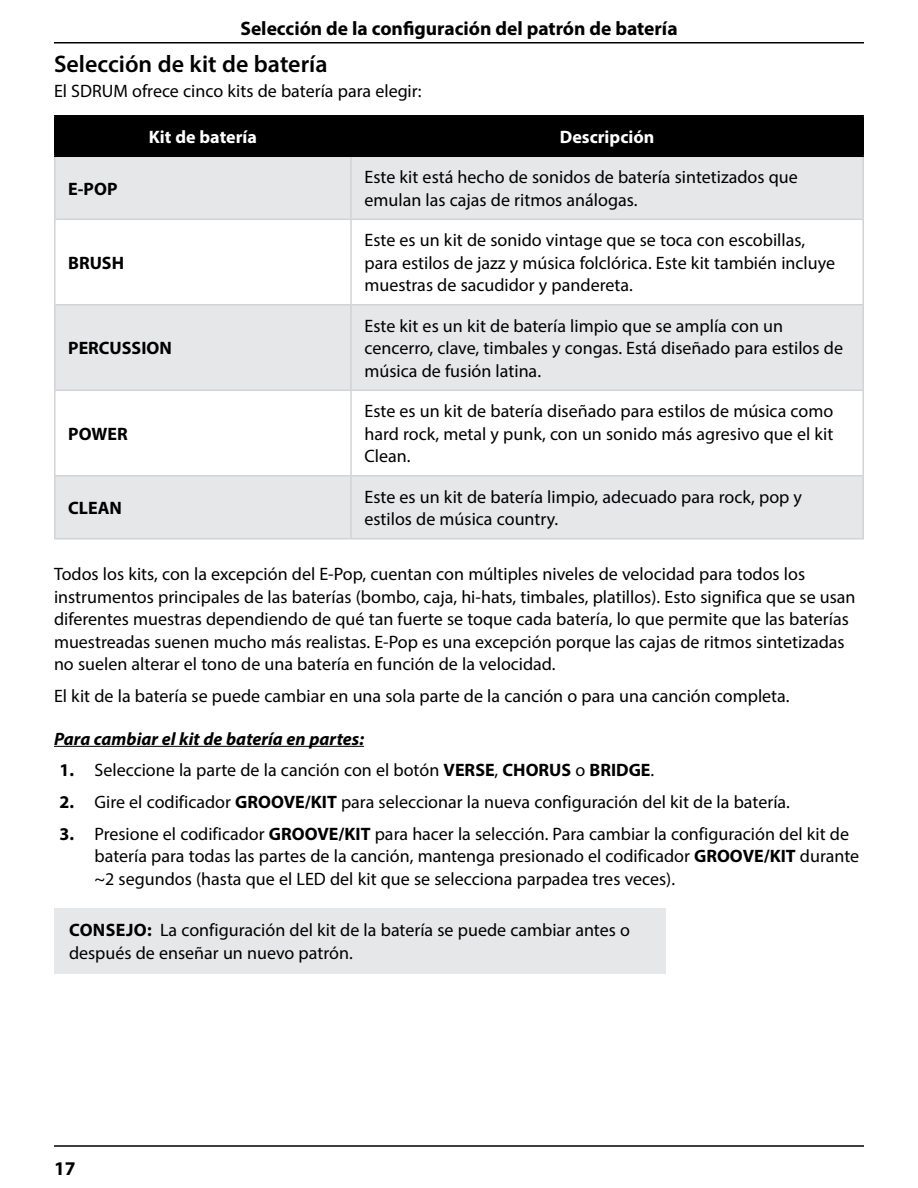
<style>
.page{position:relative;width:918px;height:1188px;background:#fff}
.page>*{position:absolute;margin:0;border:0;box-sizing:border-box;transform-origin:0 0}
.H2-Heading_2{font:600 24px "Myriad Pro";color:#000}
.t1{font:700 19.5px "Myriad Pro";color:#000}
.BT-Body_Text{font:18px/22.5px "Myriad Pro";color:#000}
.IH-Instructional_Header{font:italic 700 18px "Myriad Pro";color:#000}
.BT-Body_Text-2{font:700 18px "Myriad Pro";color:#000}
.t2{font:700 18px "Myriad Pro";color:#fff}
.s1{font-weight:700}
</style>
<div class="page">
<hr style="left:54px;top:1145px;width:810px;height:2px;background:#000">
<hr style="left:54px;top:42px;width:810px;height:2px;background:#000">
<hr style="left:54px;top:746px;width:310px;height:1px;background:#000">
<div style="left:56px;top:117px;width:806px;height:39px;background:#000"></div>
<svg style="left:56px;top:157px;width:806px;height:381px;fill:#e6e7e8"></svg>
<hr style="left:54px;top:156px;width:297px;height:1px;background:#000">
<hr style="left:351px;top:156px;width:513px;height:1px;background:#000">
<hr style="left:350px;top:157px;width:2px;height:62px;background:#d1d3d4">
<hr style="left:862px;top:157px;width:2px;height:62px;background:#d1d3d4">
<hr style="left:350px;top:117px;width:2px;height:39px;background:#000">
<hr style="left:862px;top:117px;width:2px;height:39px;background:#000">
<hr style="left:54px;top:219px;width:297px;height:1px;background:#d1d3d4">
<hr style="left:351px;top:219px;width:513px;height:1px;background:#d1d3d4">
<hr style="left:350px;top:220px;width:2px;height:84px;background:#d1d3d4">
<hr style="left:862px;top:220px;width:2px;height:84px;background:#d1d3d4">
<hr style="left:54px;top:115px;width:297px;height:2px;background:#000">
<hr style="left:54px;top:117px;width:2px;height:39px;background:#000">
<hr style="left:351px;top:115px;width:513px;height:2px;background:#000">
<hr style="left:54px;top:304px;width:297px;height:2px;background:#d1d3d4">
<hr style="left:351px;top:304px;width:513px;height:2px;background:#d1d3d4">
<hr style="left:350px;top:306px;width:2px;height:84px;background:#d1d3d4">
<hr style="left:862px;top:306px;width:2px;height:84px;background:#d1d3d4">
<hr style="left:350px;top:391px;width:2px;height:84px;background:#d1d3d4">
<hr style="left:862px;top:391px;width:2px;height:84px;background:#d1d3d4">
<hr style="left:350px;top:477px;width:2px;height:61px;background:#d1d3d4">
<hr style="left:862px;top:477px;width:2px;height:61px;background:#d1d3d4">
<hr style="left:54px;top:157px;width:2px;height:62px;background:#d1d3d4">
<hr style="left:54px;top:220px;width:2px;height:84px;background:#d1d3d4">
<hr style="left:54px;top:306px;width:2px;height:84px;background:#d1d3d4">
<hr style="left:54px;top:390px;width:297px;height:1px;background:#d1d3d4">
<hr style="left:54px;top:391px;width:2px;height:84px;background:#d1d3d4">
<hr style="left:351px;top:390px;width:513px;height:1px;background:#d1d3d4">
<hr style="left:54px;top:475px;width:297px;height:2px;background:#d1d3d4">
<hr style="left:54px;top:477px;width:2px;height:61px;background:#d1d3d4">
<hr style="left:351px;top:475px;width:513px;height:2px;background:#d1d3d4">
<hr style="left:54px;top:538px;width:297px;height:2px;background:#d1d3d4">
<hr style="left:351px;top:538px;width:513px;height:2px;background:#d1d3d4">
<div style="left:55px;top:909px;width:610px;height:64px;background:#e6e7e8"></div>
<div style="left:54px;top:908px;width:612px;height:66px;border:2px solid #e6e7e8"></div>
<p class="t1" style="left:240px;top:15px;width:439px">Selección de la configuración del patrón de batería</p>
<p class="H2-Heading_2" style="left:54px;top:49px;width:275px">Selección de kit de batería</p>
<p class="BT-Body_Text" style="left:54px;top:79px;width:369px">El SDRUM ofrece cinco kits de batería para elegir:</p>
<p class="t2" style="left:149px;top:125px;width:110px">Kit de batería</p>
<p class="t2" style="left:560px;top:125px;width:96px">Descripción</p>
<p class="BT-Body_Text-2" style="left:68px;top:177px;width:51px">E-POP</p>
<p class="BT-Body_Text" style="left:364px;top:166px;width:435px">Este kit está hecho de sonidos de batería sintetizados que emulan las cajas de ritmos análogas.</p>
<p class="BT-Body_Text-2" style="left:68px;top:251px;width:57px">BRUSH</p>
<p class="BT-Body_Text-2" style="left:68px;top:336px;width:105px">PERCUSSION</p>
<p class="BT-Body_Text-2" style="left:68px;top:422px;width:61px">POWER</p>
<p class="BT-Body_Text" style="left:364px;top:229px;width:472px">Este es un kit de sonido vintage que se toca con escobillas, para estilos de jazz y música folclórica. Este kit también incluye muestras de sacudidor y pandereta.</p>
<p class="BT-Body_Text" style="left:364px;top:314px;width:480px">Este kit es un kit de batería limpio que se amplía con un cencerro, clave, timbales y congas. Está diseñado para estilos de música de fusión latina.</p>
<p class="BT-Body_Text" style="left:364px;top:400px;width:470px;text-align:justify">Este es un kit de batería diseñado para estilos de música como hard rock, metal y punk, con un sonido más agresivo que el kit Clean.</p>
<p class="BT-Body_Text-2" style="left:68px;top:496px;width:55px">CLEAN</p>
<p class="BT-Body_Text" style="left:364px;top:485px;width:439px">Este es un kit de batería limpio, adecuado para rock, pop y estilos de música country.</p>
<p class="BT-Body_Text" style="left:54px;top:563px;width:803px">Todos los kits, con la excepción del E-Pop, cuentan con múltiples niveles de velocidad para todos los instrumentos principales de las baterías (bombo, caja, hi-hats, timbales, platillos). Esto significa que se usan diferentes muestras dependiendo de qué tan fuerte se toque cada batería, lo que permite que las baterías muestreadas suenen mucho más realistas. E-Pop es una excepción porque las cajas de ritmos sintetizadas no suelen alterar el tono de una batería en función de la velocidad.</p>
<p class="BT-Body_Text" style="left:54px;top:684px;width:737px">El kit de la batería se puede cambiar en una sola parte de la canción o para una canción completa.</p>
<p class="IH-Instructional_Header" style="left:54px;top:727px;width:312px">Para cambiar el kit de batería en partes:</p>
<p class="BT-Body_Text" style="left:60px;top:759px;width:596px"><span class="s1">1.</span> Seleccione la parte de la canción con el botón <span class="s1">VERSE</span>, <span class="s1">CHORUS</span> o <span class="s1">BRIDGE</span>.</p>
<p class="BT-Body_Text" style="left:60px;top:790px;width:732px"><span class="s1">2.</span> Gire el codificador <span class="s1">GROOVE/KIT</span> para seleccionar la nueva configuración del kit de la batería.</p>
<p class="BT-Body_Text" style="left:94px;top:822px;width:766px;text-indent:-35px"><span class="s1">3.</span> Presione el codificador <span class="s1">GROOVE/KIT</span> para hacer la selección. Para cambiar la configuración del kit de batería para todas las partes de la canción, mantenga presionado el codificador <span class="s1">GROOVE/KIT</span> durante ~2 segundos (hasta que el LED del kit que se selecciona parpadea tres veces).</p>
<p class="BT-Body_Text" style="left:69px;top:919px;width:563px"><span class="s1">CONSEJO:</span> La configuración del kit de la batería se puede cambiar antes o después de enseñar un nuevo patrón.</p>
<p class="t1" style="left:54px;top:1155px;width:23px">17</p>
</div>
